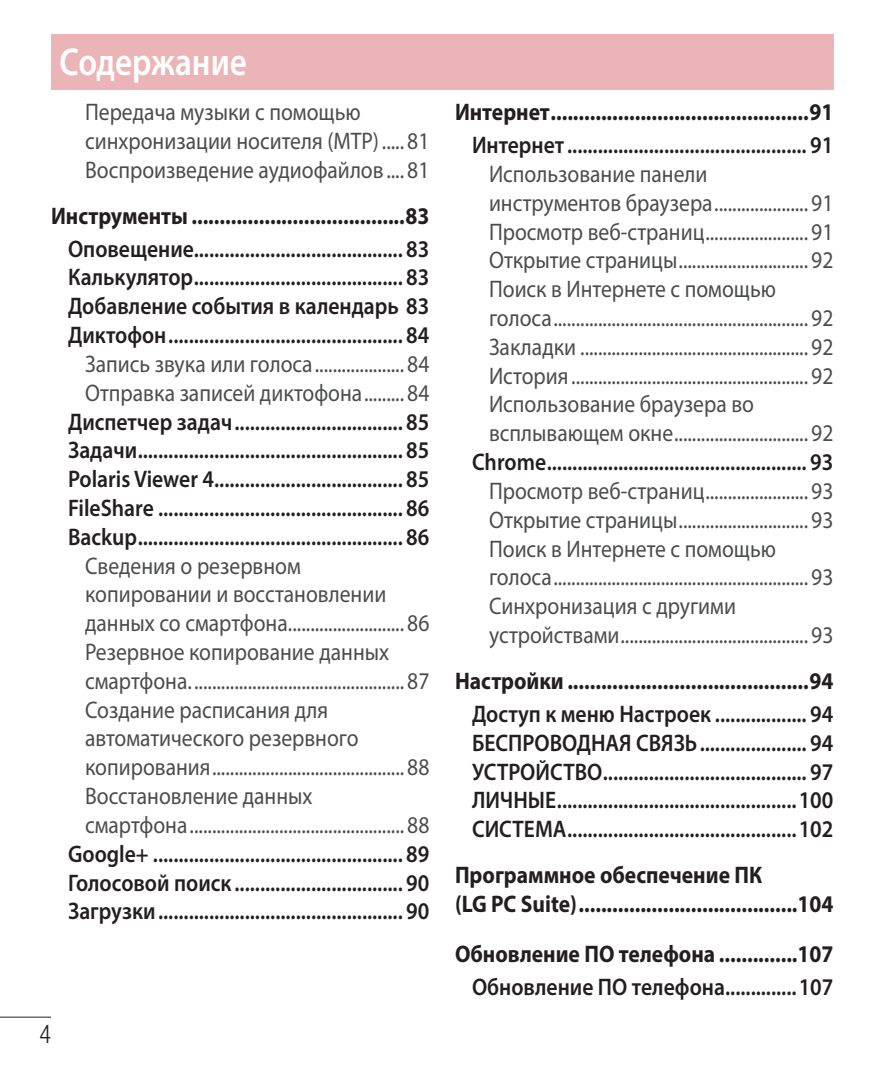
<style>
.page{position:relative;width:893px;height:1072px;background:#fff}
.page>*{position:absolute;margin:0;border:0;box-sizing:border-box;transform-origin:0 0}
.Head_01_Not_Contents{font:600 39px "Myriad Pro";color:#fff;scale:.85 1}
.t1{font:300 condensed 25.5px "Helvetica Neue LT Pro";color:#231f20;scale:.95 1}
.contents_3{font:24px/28.8px "Myriad Pro";color:#4b4c4d;scale:.9 1}
.contents_2{font:600 24px "Myriad Pro";color:#231f20;scale:.9 1}
.contents_1{font:700 24px/28.8px "Myriad Pro";color:#231f20;scale:.9 1}
</style>
<div class="page">
<hr style="left:0;top:1016px;width:51px;height:1px;background:#231f20">
<div style="left:51px;top:34px;width:782px;height:55px;background:#ebb5b7"></div>
<p class="Head_01_Not_Contents" style="left:60px;top:37px;width:222px">Содержание</p>
<p class="contents_3" style="left:85px;top:97px;width:384px">Передача музыки с помощью синхронизации носителя (MTP)..... 81</p>
<p class="contents_3" style="left:85px;top:155px;width:384px">Воспроизведение аудиофайлов .... 81</p>
<p class="contents_1" style="left:51px;top:200px;width:422px">Инструменты ......................................83</p>
<p class="contents_2" style="left:68px;top:233px;width:403px">Оповещение......................................... 83</p>
<p class="contents_2" style="left:68px;top:262px;width:403px">Калькулятор......................................... 83</p>
<p class="contents_2" style="left:68px;top:291px;width:403px">Добавление события в календарь 83</p>
<p class="contents_2" style="left:68px;top:320px;width:403px">Диктофон.............................................. 84</p>
<p class="contents_3" style="left:85px;top:349px;width:384px">Запись звука или голоса.................... 84</p>
<p class="contents_3" style="left:85px;top:378px;width:384px">Отправка записей диктофона......... 84</p>
<p class="contents_2" style="left:68px;top:406px;width:403px">Диспетчер задач................................. 85</p>
<p class="contents_2" style="left:68px;top:435px;width:403px">Задачи.................................................... 85</p>
<p class="contents_2" style="left:68px;top:464px;width:403px">Polaris Viewer 4..................................... 85</p>
<p class="contents_2" style="left:68px;top:492px;width:403px">FileShare ................................................ 86</p>
<p class="contents_2" style="left:68px;top:521px;width:403px">Backup.................................................... 86</p>
<p class="contents_3" style="left:85px;top:550px;width:384px">Сведения о резервном копировании и восстановлении данных со смартфона.......................... 86</p>
<p class="contents_3" style="left:85px;top:637px;width:384px">Резервное копирование данных смартфона................................................ 87</p>
<p class="contents_3" style="left:85px;top:694px;width:384px">Создание расписания для автоматического резервного копирования........................................... 88</p>
<p class="contents_3" style="left:85px;top:781px;width:384px">Восстановление данных смартфона................................................ 88</p>
<p class="contents_2" style="left:68px;top:838px;width:403px">Google+ ................................................. 89</p>
<p class="contents_2" style="left:68px;top:867px;width:403px">Голосовой поиск ................................. 90</p>
<p class="contents_2" style="left:68px;top:896px;width:403px">Загрузки................................................ 90</p>
<p class="t1" style="left:39px;top:1019px;width:14px">4</p>
<p class="contents_1" style="left:455px;top:97px;width:422px">Интернет..............................................91</p>
<p class="contents_2" style="left:472px;top:130px;width:403px">Интернет ............................................... 91</p>
<p class="contents_3" style="left:489px;top:159px;width:384px">Использование панели инструментов браузера..................... 91</p>
<p class="contents_3" style="left:489px;top:217px;width:384px">Просмотр веб-страниц....................... 91</p>
<p class="contents_3" style="left:489px;top:245px;width:384px">Открытие страницы............................. 92</p>
<p class="contents_3" style="left:489px;top:274px;width:384px">Поиск в Интернете с помощью голоса......................................................... 92</p>
<p class="contents_3" style="left:489px;top:332px;width:384px">Закладки ................................................... 92</p>
<p class="contents_3" style="left:489px;top:361px;width:384px">История..................................................... 92</p>
<p class="contents_3" style="left:489px;top:389px;width:384px">Использование браузера во всплывающем окне.............................. 92</p>
<p class="contents_2" style="left:472px;top:447px;width:403px">Chrome................................................... 93</p>
<p class="contents_3" style="left:489px;top:476px;width:384px">Просмотр веб-страниц....................... 93</p>
<p class="contents_3" style="left:489px;top:505px;width:384px">Открытие страницы............................. 93</p>
<p class="contents_3" style="left:489px;top:533px;width:384px">Поиск в Интернете с помощью голоса......................................................... 93</p>
<p class="contents_3" style="left:489px;top:591px;width:384px">Синхронизация с другими устройствами.......................................... 93</p>
<p class="contents_1" style="left:455px;top:665px;width:422px">Настройки ...........................................94</p>
<p class="contents_2" style="left:472px;top:698px;width:403px">Доступ к меню Настроек .................. 94</p>
<p class="contents_2" style="left:472px;top:727px;width:403px">БЕСПРОВОДНАЯ СВЯЗЬ..................... 94</p>
<p class="contents_2" style="left:472px;top:756px;width:403px">УСТРОЙСТВО........................................ 97</p>
<p class="contents_2" style="left:472px;top:785px;width:403px">ЛИЧНЫЕ...............................................100</p>
<p class="contents_2" style="left:472px;top:813px;width:403px">СИСТЕМА.............................................102</p>
<p class="contents_1" style="left:455px;top:859px;width:422px">Программное обеспечение ПК<br>(LG PC Suite).......................................104</p>
<p class="contents_1" style="left:455px;top:938px;width:422px">Обновление ПО телефона ..............107</p>
<p class="contents_2" style="left:472px;top:971px;width:403px">Обновление ПО телефона..............107</p>
</div>
